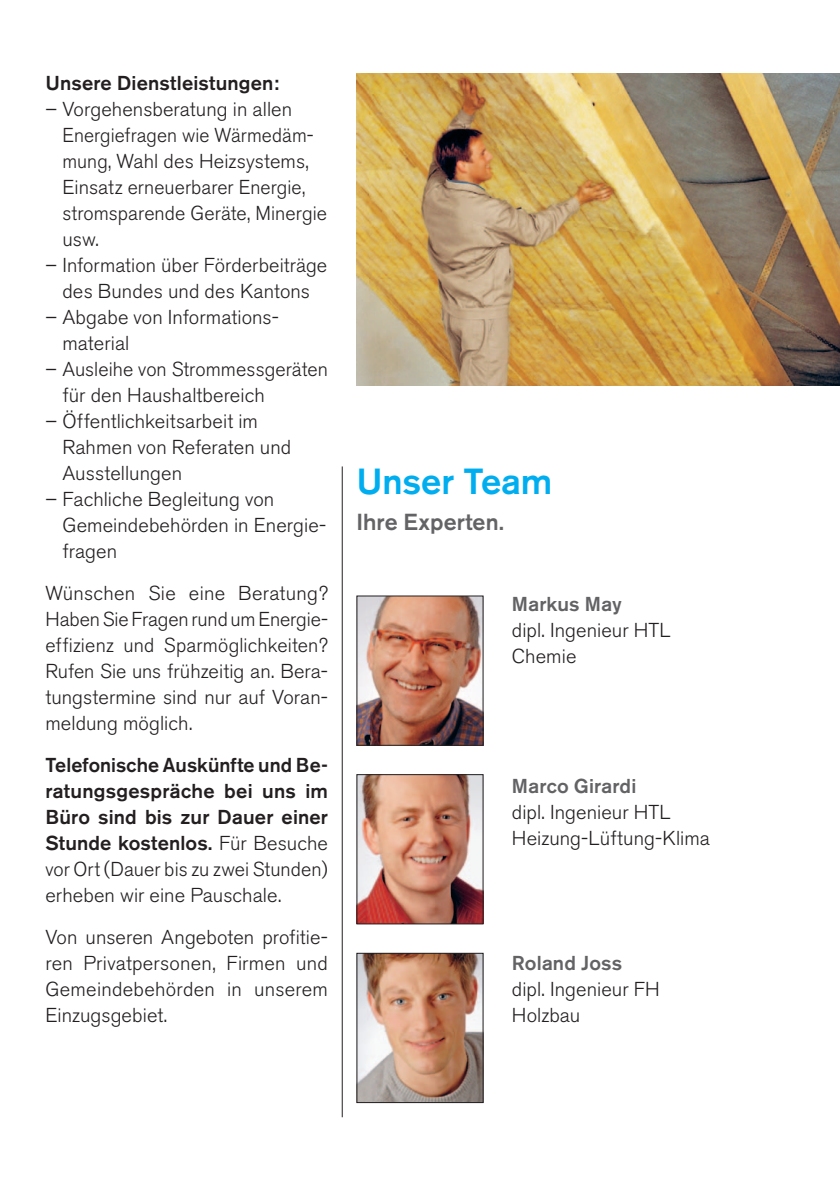
<style>
.page{position:relative;width:840px;height:1191px;background:#fff}
.page>*{position:absolute;margin:0;border:0;box-sizing:border-box;transform-origin:0 0}
.t1{font:500 36px "Akzidenz Grotesk BE";letter-spacing:-.005em;color:#00aeef}
.t2{font:500 23px "Akzidenz Grotesk BE";color:#636366}
.t3{font:300 20px/26px "Akzidenz Grotesk BE";letter-spacing:.005em;color:#231f20}
.t4{font:500 20px/26px "Akzidenz Grotesk BE";letter-spacing:.01em;color:#231f20;text-align:justify}
.t5{font:500 20px "Akzidenz Grotesk BE";letter-spacing:.005em;color:#636366}
.s1{font-weight:300}
</style>
<div class="page">
<img style="left:358px;top:597px;width:123px;height:147px">
<div style="left:356px;top:595px;width:127px;height:151px;border:1px solid #231f20"></div>
<img style="left:358px;top:776px;width:123px;height:146px">
<div style="left:356px;top:774px;width:127px;height:150px;border:1px solid #231f20"></div>
<img style="left:358px;top:954px;width:123px;height:147px">
<div style="left:356px;top:952px;width:127px;height:151px;border:1px solid #231f20"></div>
<hr style="left:341px;top:466px;width:1px;height:651px;background:#231f20">
<img style="left:356px;top:74px;width:483px;height:312px">
<p class="t4" style="left:45px;top:69px;width:235px">Unsere Dienstleistungen:</p>
<p class="t3" style="left:62px;top:96px;width:266px;text-indent:-17px">– Vorgehensberatung in allen<br>Energiefragen wie Wärmedäm&shy;mung, Wahl des Heizsystems,<br>Einsatz erneuerbarer Energie, stromsparende Geräte, Minergie usw.</p>
<p class="t3" style="left:45px;top:252px;width:283px;text-align:center">– Information über Förderbeiträge des Bundes und des Kantons</p>
<p class="t3" style="left:62px;top:304px;width:216px;text-indent:-17px">– Abgabe von Informations&shy;material</p>
<p class="t3" style="left:62px;top:356px;width:267px;text-indent:-17px">– Ausleihe von Strommessgeräten für den Haushaltbereich</p>
<p class="t3" style="left:62px;top:408px;width:230px;text-indent:-17px">– Öffentlichkeitsarbeit im<br>Rahmen von Referaten und<br>Ausstellungen</p>
<p class="t3" style="left:62px;top:486px;width:265px;text-indent:-17px">– Fachliche Begleitung von<br>Gemeindebehörden in Energie&shy;fragen</p>
<p class="t3" style="left:45px;top:580px;width:284px;text-align:justify">Wünschen Sie eine Beratung?<br>Haben Sie Fragen rund um Energie&shy;effizienz und Sparmöglichkeiten?<br>Rufen Sie uns frühzeitig an. Bera&shy;tungstermine sind nur auf Voran&shy;meldung möglich.</p>
<p class="t4" style="left:45px;top:751px;width:284px">Telefonische Auskünfte und Be&shy;ratungsgespräche bei uns im Büro sind bis zur Dauer einer Stunde kostenlos. <span class="s1">Für Besuche vor Ort (Dauer bis zu zwei Stunden) erheben wir eine Pauschale.</span></p>
<p class="t3" style="left:45px;top:924px;width:284px;text-align:justify">Von unseren Angeboten profitie&shy;ren Privatpersonen, Firmen und Gemeindebehörden in unserem Einzugsgebiet.</p>
<h1 class="t1" style="left:356px;top:459px;width:197px">Unser Team</h1>
<p class="t2" style="left:356px;top:507px;width:149px">Ihre Experten.</p>
<p class="t5" style="left:511px;top:592px;width:111px">Markus May</p>
<p class="t3" style="left:511px;top:618px;width:160px">dipl. Ingenieur HTL<br>Chemie</p>
<p class="t5" style="left:511px;top:774px;width:126px">Marco Girardi</p>
<p class="t3" style="left:511px;top:800px;width:199px">dipl. Ingenieur HTL<br>Heizung-Lüftung-Klima</p>
<p class="t5" style="left:511px;top:950px;width:112px">Roland Joss</p>
<p class="t3" style="left:511px;top:976px;width:149px">dipl. Ingenieur FH<br>Holzbau</p>
</div>
